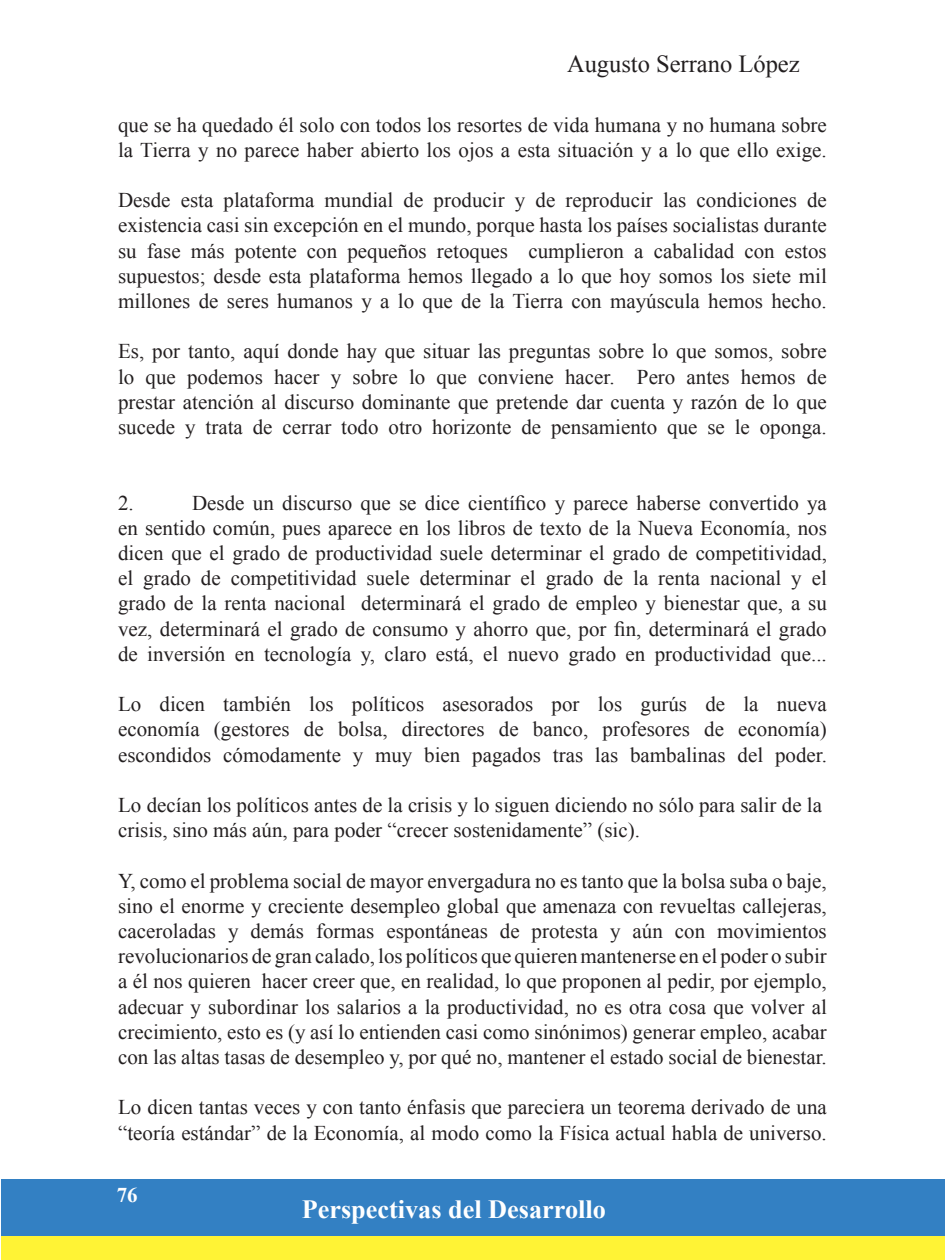
<style>
.page{position:relative;width:945px;height:1260px;background:#fff}
.page>*{position:absolute;margin:0;border:0;box-sizing:border-box;transform-origin:0 0}
.t1{font:700 26.25px "Times New Roman";color:#fff}
.t2{font:24.5px "Times New Roman";color:#231f20}
.t3{font:21px/25.2px "Times New Roman";color:#231f20;text-align:justify}
.t4{font:700 21px "Times New Roman";color:#fff}
</style>
<div class="page">
<div style="left:2px;top:1179px;width:943px;height:81px;background:#3380c3"></div>
<div style="left:2px;top:1236px;width:943px;height:24px;background:#fff335"></div>
<p class="t2" style="left:567px;top:47px;width:234px">Augusto Serrano López</p>
<p class="t3" style="left:118px;top:111px;width:710px">que se ha quedado él solo con todos los resortes de vida humana y no humana sobre la Tierra y no parece haber abierto los ojos a esta situación y a lo que ello exige.</p>
<p class="t3" style="left:118px;top:187px;width:710px">Desde esta plataforma mundial de producir y de reproducir las condiciones de existencia casi sin excepción en el mundo, porque hasta los países socialistas durante su fase más potente con pequeños retoques cumplieron a cabalidad con estos supuestos; desde esta plataforma hemos llegado a lo que hoy somos los siete mil millones de seres humanos y a lo que de la Tierra con mayúscula hemos hecho.</p>
<p class="t3" style="left:118px;top:338px;width:710px">Es, por tanto, aquí donde hay que situar las preguntas sobre lo que somos, sobre lo que podemos hacer y sobre lo que conviene hacer. Pero antes hemos de prestar atención al discurso dominante que pretende dar cuenta y razón de lo que sucede y trata de cerrar todo otro horizonte de pensamiento que se le oponga.</p>
<p class="t3" style="left:118px;top:489px;width:710px;text-indent:74px">Desde un discurso que se dice científico y parece haberse convertido ya en sentido común, pues aparece en los libros de texto de la Nueva Economía, nos dicen que el grado de productividad suele determinar el grado de competitividad, el grado de competitividad suele determinar el grado de la renta nacional y el grado de la renta nacional determinará el grado de empleo y bienestar que, a su vez, determinará el grado de consumo y ahorro que, por fin, determinará el grado de inversión en tecnología y, claro está, el nuevo grado en productividad que...</p>
<p class="t3" style="left:118px;top:691px;width:710px">Lo dicen también los políticos asesorados por los gurús de la nueva economía (gestores de bolsa, directores de banco, profesores de economía) escondidos cómodamente y muy bien pagados tras las bambalinas del poder.</p>
<p class="t3" style="left:118px;top:792px;width:706px">Lo decían los políticos antes de la crisis y lo siguen diciendo no sólo para salir de la crisis, sino más aún, para poder “crecer sostenidamente” (sic).</p>
<p class="t3" style="left:118px;top:867px;width:710px">Y, como el problema social de mayor envergadura no es tanto que la bolsa suba o baje, sino el enorme y creciente desempleo global que amenaza con revueltas callejeras, caceroladas y demás formas espontáneas de protesta y aún con movimientos revolucionarios de gran calado, los políticos que quieren mantenerse en el poder o subir a él nos quieren hacer creer que, en realidad, lo que proponen al pedir, por ejemplo, adecuar y subordinar los salarios a la productividad, no es otra cosa que volver al crecimiento, esto es (y así lo entienden casi como sinónimos) generar empleo, acabar con las altas tasas de desempleo y, por qué no, mantener el estado social de bienestar.</p>
<p class="t3" style="left:118px;top:1094px;width:710px">Lo dicen tantas veces y con tanto énfasis que pareciera un teorema derivado de una “teoría estándar” de la Economía, al modo como la Física actual habla de universo.</p>
<p class="t3" style="left:118px;top:489px;width:17px">2.</p>
<p class="t4" style="left:117px;top:1180px;width:22px">76</p>
<p class="t1" style="left:302px;top:1191px;width:306px">Perspectivas del Desarrollo</p>
</div>
